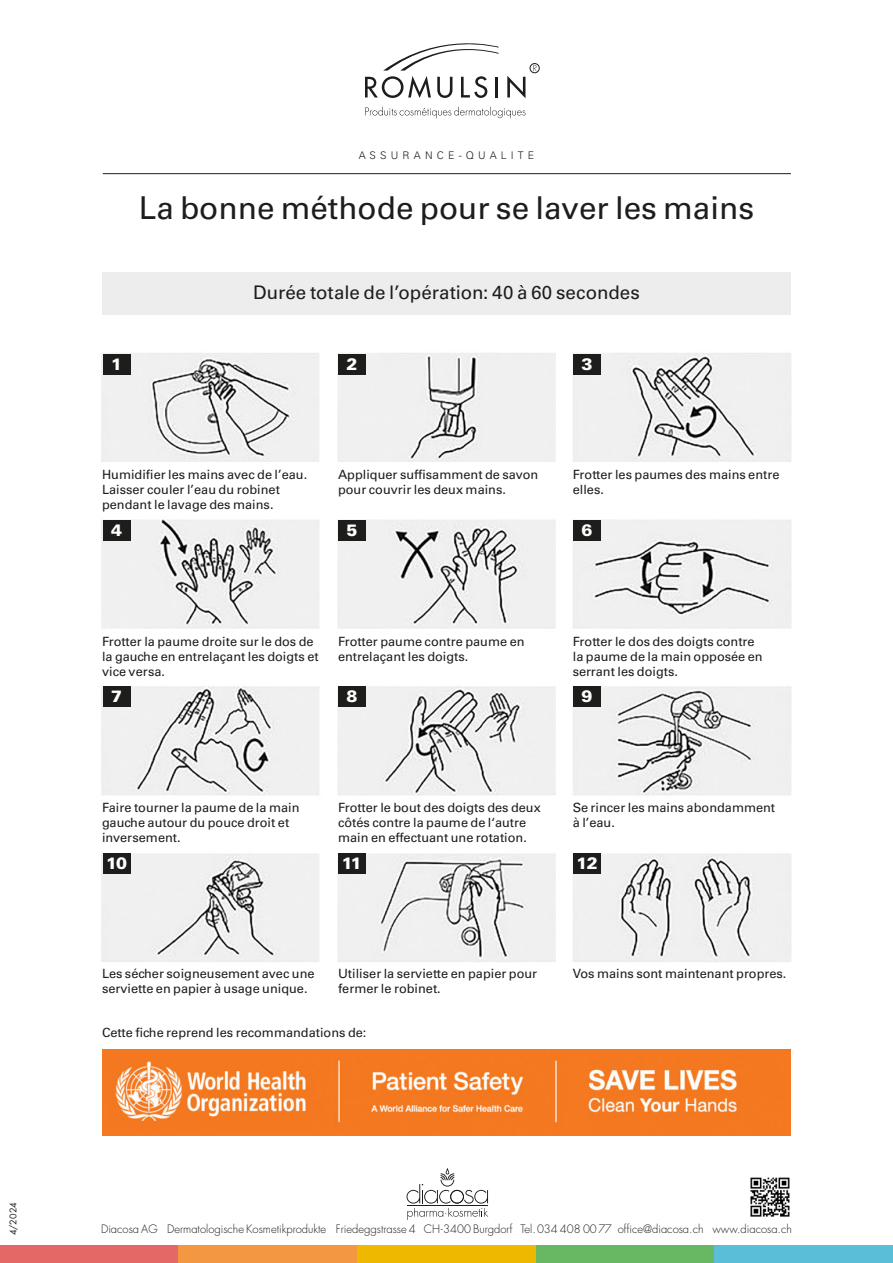
<style>
.page{position:relative;width:893px;height:1263px;background:#fff}
.page>*{position:absolute;margin:0;border:0;box-sizing:border-box;transform-origin:0 0}
.t1{font:31.5px "Univers LT Std";color:#1d1d1b}
.t2{font:18.75px "Univers LT Std";color:#1d1d1b}
.t3{font:900 16.5px "Univers LT Std";color:#fff}
.t4{font:12.75px/15px "Univers LT Std";color:#1d1d1b}
.t5{font:300 11.25px "Futura Std";color:#1d1d1b}
.t6{font:300 10.5px "Univers LT Std";letter-spacing:.4em;color:#1d1d1b}
.t7{font:9px "Futura Std";color:#1d1d1b}
</style>
<div class="page">
<svg style="left:507px;top:76px;width:18px;height:22px"></svg>
<svg style="left:365px;top:43px;width:134px;height:55px"></svg>
<div style="left:530px;top:63px;width:9px;height:10px;border:1px solid #1d1d1b;border-radius:50%"></div>
<svg style="left:533px;top:65px;width:4px;height:6px"></svg>
<svg style="left:365px;top:107px;width:160px;height:11px"></svg>
<hr style="left:103px;top:173px;width:688px;height:1px;background:#1d1d1b">
<div style="left:0;top:1245px;width:179px;height:18px;background:#e46866"></div>
<div style="left:179px;top:1245px;width:178px;height:18px;background:#f49741"></div>
<div style="left:357px;top:1245px;width:179px;height:18px;background:#efb800"></div>
<div style="left:536px;top:1245px;width:178px;height:18px;background:#68b762"></div>
<div style="left:714px;top:1245px;width:179px;height:18px;background:#5abed9"></div>
<svg style="left:406px;top:1167px;width:82px;height:53px"></svg>
<img style="left:750px;top:1177px;width:40px;height:40px">
<img style="left:101px;top:353px;width:690px;height:609px">
<img style="left:102px;top:1049px;width:689px;height:86px">
<div style="left:102px;top:273px;width:689px;height:42px;background:#ededed"></div>
<div style="left:103px;top:354px;width:27px;height:21px;background:#1d1d1b"></div>
<div style="left:103px;top:520px;width:27px;height:20px;background:#1d1d1b"></div>
<div style="left:103px;top:686px;width:27px;height:21px;background:#1d1d1b"></div>
<div style="left:103px;top:853px;width:27px;height:21px;background:#1d1d1b"></div>
<div style="left:338px;top:354px;width:28px;height:21px;background:#1d1d1b"></div>
<div style="left:338px;top:520px;width:28px;height:20px;background:#1d1d1b"></div>
<div style="left:338px;top:686px;width:28px;height:21px;background:#1d1d1b"></div>
<div style="left:338px;top:853px;width:28px;height:21px;background:#1d1d1b"></div>
<div style="left:573px;top:354px;width:28px;height:21px;background:#1d1d1b"></div>
<div style="left:573px;top:520px;width:28px;height:20px;background:#1d1d1b"></div>
<div style="left:573px;top:686px;width:28px;height:21px;background:#1d1d1b"></div>
<div style="left:573px;top:853px;width:28px;height:21px;background:#1d1d1b"></div>
<p class="t7" style="left:7px;top:1235px;width:34px;rotate:-90deg">4/2024</p>
<p class="t6" style="left:359px;top:148px;width:177px">ASSURANCE-QUALITE</p>
<h1 class="t1" style="left:139px;top:190px;width:617px">La bonne méthode pour se laver les mains</h1>
<p class="t3" style="left:111px;top:354px;width:13px">1</p>
<h2 class="t2" style="left:253px;top:281px;width:388px">Durée totale de l’opération: 40 à 60 secondes</h2>
<p class="t3" style="left:346px;top:354px;width:13px">2</p>
<p class="t3" style="left:582px;top:354px;width:13px">3</p>
<p class="t4" style="left:102px;top:467px;width:207px">Humidifier les mains avec de l’eau.<br>Laisser couler l’eau du robinet pendant le lavage des mains.</p>
<p class="t3" style="left:111px;top:520px;width:13px">4</p>
<p class="t4" style="left:338px;top:467px;width:202px">Appliquer suffisamment de savon pour couvrir les deux mains.</p>
<p class="t3" style="left:346px;top:520px;width:13px">5</p>
<p class="t4" style="left:573px;top:467px;width:208px">Frotter les paumes des mains entre elles.</p>
<p class="t3" style="left:582px;top:520px;width:13px">6</p>
<p class="t4" style="left:102px;top:634px;width:218px">Frotter la paume droite sur le dos de la gauche en entrelaçant les doigts et vice versa.</p>
<p class="t3" style="left:111px;top:686px;width:13px">7</p>
<p class="t4" style="left:338px;top:634px;width:188px">Frotter paume contre paume en entrelaçant les doigts.</p>
<p class="t3" style="left:346px;top:686px;width:13px">8</p>
<p class="t4" style="left:573px;top:634px;width:191px">Frotter le dos des doigts contre la paume de la main opposée en serrant les doigts.</p>
<p class="t3" style="left:582px;top:686px;width:13px">9</p>
<p class="t4" style="left:102px;top:800px;width:199px">Faire tourner la paume de la main gauche autour du pouce droit et inversement.</p>
<p class="t3" style="left:106px;top:853px;width:23px">10</p>
<p class="t4" style="left:338px;top:800px;width:204px">Frotter le bout des doigts des deux côtés contre la paume de l‘autre main en effectuant une rotation.</p>
<p class="t3" style="left:342px;top:853px;width:22px">11</p>
<p class="t4" style="left:573px;top:800px;width:204px">Se rincer les mains abondamment à l’eau.</p>
<p class="t3" style="left:576px;top:853px;width:23px">12</p>
<p class="t4" style="left:102px;top:966px;width:214px">Les sécher soigneusement avec une serviette en papier à usage unique.</p>
<p class="t4" style="left:102px;top:1025px;width:266px">Cette fiche reprend les recommandations de:</p>
<p class="t4" style="left:338px;top:966px;width:201px">Utiliser la serviette en papier pour fermer le robinet.</p>
<p class="t4" style="left:573px;top:966px;width:215px">Vos mains sont maintenant propres.</p>
<p class="t5" style="left:101px;top:1222px;width:692px">Diacosa AG Dermatologische Kosmetikprodukte Friedeggstrasse 4 CH-3400 Burgdorf Tel. 034 408 00 77 office@diacosa.ch www.diacosa.ch</p>
</div>
